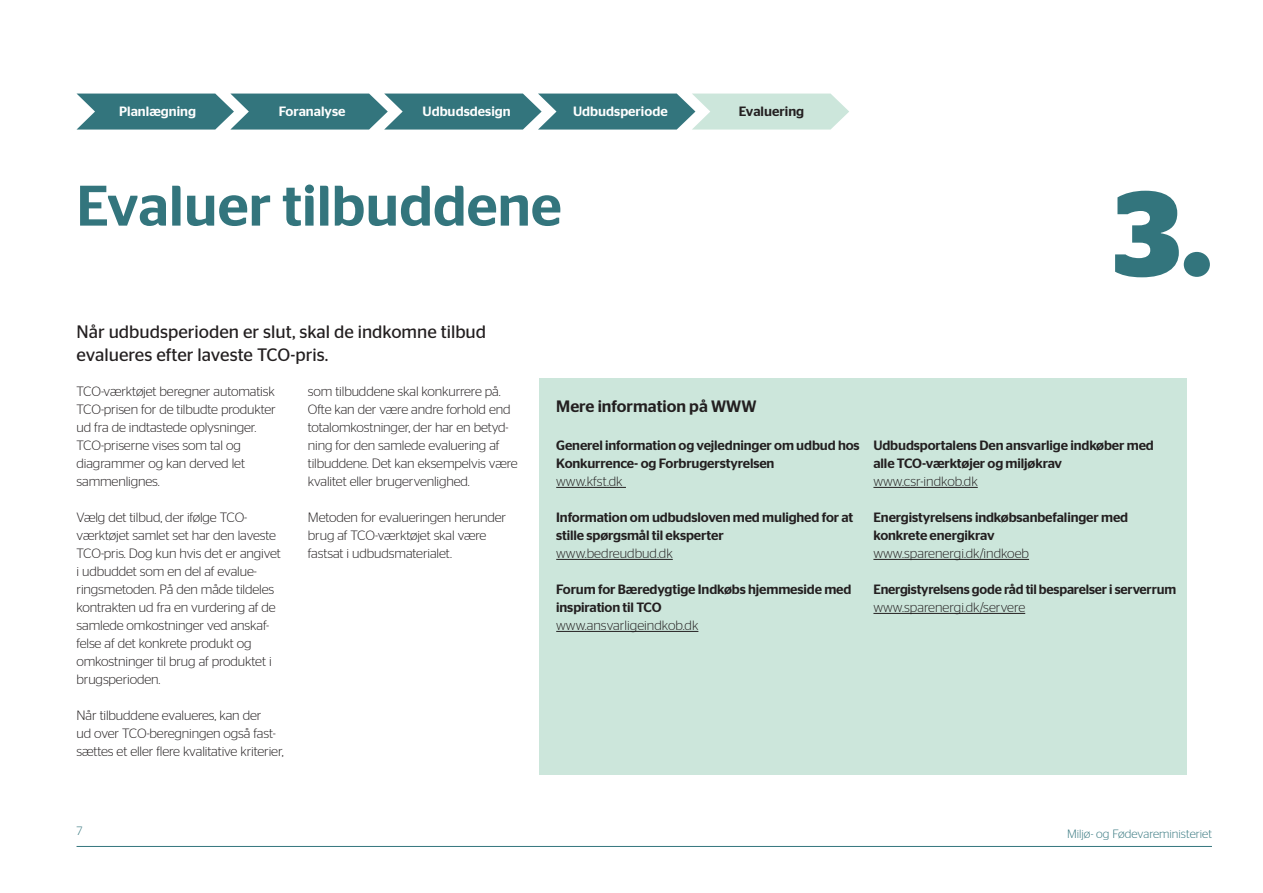
<style>
.page{position:relative;width:1263px;height:893px;background:#fff}
.page>*{position:absolute;margin:0;border:0;box-sizing:border-box;transform-origin:0 0}
.t1{font:700 120px "Stag Sans";color:#33757d}
.overskrift{font:500 57px "Stag Sans";color:#33757d}
.underrubrik{font:18px "Stag Sans";color:#231f20}
.niv2{font:500 16.5px "Stag Sans";color:#231f20}
.brød{font:300 13.5px/18px "Stag Sans";letter-spacing:-.01em;color:#231f20}
.brød-2{font:500 13.5px/18px "Stag Sans";letter-spacing:-.01em;color:#231f20}
.blå_mellemrubrik_sto{font:500 13.5px "Stag Sans";color:#fff}
.blå_mellemrubrik_sto-2{font:500 13.5px "Stag Sans";color:#231f20}
.t2{font:300 12px "Stag Sans";color:#33757d}
</style>
<div class="page">
<hr style="left:77px;top:846px;width:1135px;height:1px;background:#33757d">
<svg style="left:77px;top:94px;width:772px;height:36px;background:#65989c"></svg>
<div style="left:539px;top:378px;width:647px;height:396px;background:#cce6db"></div>
<hr style="left:556px;top:487px;width:70px;height:1px;background:#231f20">
<hr style="left:556px;top:559px;width:117px;height:1px;background:#231f20">
<hr style="left:556px;top:631px;width:142px;height:1px;background:#231f20">
<hr style="left:873px;top:487px;width:105px;height:1px;background:#231f20">
<hr style="left:873px;top:559px;width:156px;height:1px;background:#231f20">
<hr style="left:873px;top:613px;width:152px;height:1px;background:#231f20">
<p class="blå_mellemrubrik_sto" style="left:119px;top:103px;width:78px">Planlægning</p>
<p class="blå_mellemrubrik_sto" style="left:279px;top:103px;width:68px">Foranalyse</p>
<p class="blå_mellemrubrik_sto" style="left:423px;top:103px;width:90px">Udbudsdesign</p>
<p class="blå_mellemrubrik_sto" style="left:573px;top:103px;width:96px">Udbudsperiode</p>
<p class="blå_mellemrubrik_sto-2" style="left:739px;top:103px;width:67px">Evaluering</p>
<p class="overskrift" style="left:77px;top:173px;width:487px">Evaluer tilbuddene</p>
<p class="t1" style="left:1114px;top:165px;width:100px">3.</p>
<p class="underrubrik" style="left:77px;top:322px;width:411px">Når udbudsperioden er slut, skal de indkomne tilbud</p>
<p class="underrubrik" style="left:77px;top:344px;width:253px">evalueres efter laveste TCO-pris.</p>
<p class="brød" style="left:77px;top:382px;width:201px">TCO-værktøjet beregner automatisk<br>TCO-prisen for de tilbudte produkter ud fra de indtastede oplysninger.<br>TCO-priserne vises som tal og diagrammer og kan derved let sammenlignes.</p>
<p class="brød" style="left:77px;top:508px;width:206px">Vælg det tilbud, der ifølge TCO-- værktøjet samlet set har den laveste<br>TCO-pris. Dog kun hvis det er angivet i udbuddet som en del af evalue&shy;ringsmetoden. På den måde tildeles kontrakten ud fra en vurdering af de samlede omkostninger ved anskaf&shy;felse af det konkrete produkt og omkostninger til brug af produktet i brugsperioden.</p>
<p class="brød" style="left:77px;top:706px;width:186px">Når tilbuddene evalueres, kan der</p>
<p class="brød" style="left:77px;top:724px;width:209px">ud over TCO-beregningen også fast&shy;sættes et eller flere kvalitative kriterier,</p>
<p class="brød" style="left:308px;top:382px;width:194px">som tilbuddene skal konkurrere på.</p>
<p class="brød" style="left:308px;top:400px;width:204px">Ofte kan der være andre forhold end</p>
<p class="brød" style="left:308px;top:418px;width:202px">totalomkostninger, der har en betyd&shy;ning for den samlede evaluering af</p>
<p class="brød" style="left:308px;top:454px;width:211px">tilbuddene. Det kan eksempelvis være</p>
<p class="brød" style="left:308px;top:472px;width:164px">kvalitet eller brugervenlighed.</p>
<p class="brød" style="left:308px;top:508px;width:200px">Metoden for evalueringen herunder</p>
<p class="brød" style="left:308px;top:526px;width:180px">brug af TCO-værktøjet skal være</p>
<p class="brød" style="left:308px;top:544px;width:146px">fastsat i udbudsmaterialet.</p>
<p class="niv2" style="left:556px;top:396px;width:202px">Mere information på WWW</p>
<p class="brød-2" style="left:556px;top:436px;width:305px">Generel information og vejledninger om udbud hos<br>Konkurrence- og Forbrugerstyrelsen</p>
<p class="brød" style="left:556px;top:472px;width:68px">www.kfst.dk</p>
<p class="brød-2" style="left:556px;top:508px;width:299px">Information om udbudsloven med mulighed for at stille spørgsmål til eksperter</p>
<p class="brød" style="left:556px;top:544px;width:118px">www.bedreudbud.dk</p>
<p class="brød-2" style="left:556px;top:580px;width:297px">Forum for Bæredygtige Indkøbs hjemmeside med inspiration til TCO</p>
<p class="brød" style="left:556px;top:616px;width:144px">www.ansvarligeindkob.dk</p>
<p class="brød-2" style="left:873px;top:436px;width:282px">Udbudsportalens Den ansvarlige indkøber med alle TCO-værktøjer og miljøkrav</p>
<p class="brød" style="left:873px;top:472px;width:106px">www.csr-indkob.dk</p>
<p class="brød-2" style="left:873px;top:508px;width:256px">Energistyrelsens indkøbsanbefalinger med konkrete energikrav</p>
<p class="brød" style="left:873px;top:544px;width:157px">www.sparenergi.dk/indkoeb</p>
<p class="brød-2" style="left:873px;top:580px;width:304px">Energistyrelsens gode råd til besparelser i serverrum</p>
<p class="brød" style="left:873px;top:598px;width:153px">www.sparenergi.dk/servere</p>
<p class="t2" style="left:77px;top:825px;width:7px">7</p>
<p class="t2" style="left:1067px;top:827px;width:146px">Miljø- og Fødevareministeriet</p>
</div>
